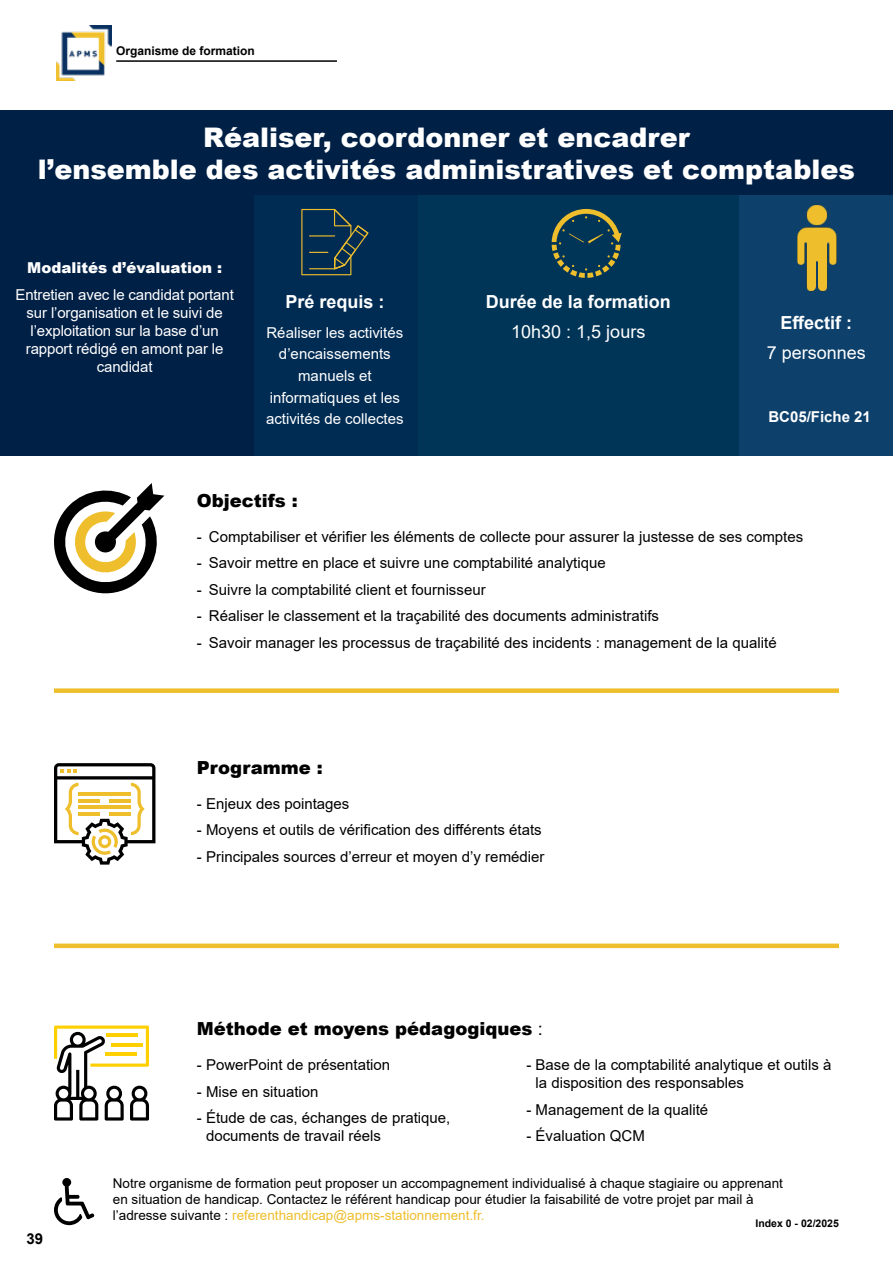
<style>
.page{position:relative;width:893px;height:1263px;background:#fff}
.page>*{position:absolute;margin:0;border:0;box-sizing:border-box;transform-origin:0 0}
.t1{font:900 27px/32.4px "Arial";color:#fff;text-align:center}
.t2{font:900 18px "Arial";color:#000}
.t3{font:700 18px "Arial";color:#fff}
.t4{font:18px "Arial";color:#fff}
.t5{font:15px/18px "Arial";color:#000}
.t6{font:15px/18px "Arial";letter-spacing:-.01em;color:#fff;text-align:center}
.t7{font:900 15px "Arial";color:#fff}
.t8{font:700 15px "Arial";color:#fff}
.t9{font:700 15px "Arial";color:#000}
.t10{font:13.5px/16.2px "Arial";color:#000}
.t11{font:700 12px "Arial";color:#000}
.t12{font:700 10.5px "Arial";color:#000}
.s1{font-weight:400}
.s2{color:#eebe2c}
</style>
<div class="page">
<div style="left:0;top:111px;width:893px;height:84px;background:#002046"></div>
<div style="left:416px;top:195px;width:324px;height:261px;background:#003558"></div>
<div style="left:253px;top:195px;width:165px;height:261px;background:#002c54"></div>
<div style="left:0;top:195px;width:253px;height:261px;background:#002046"></div>
<svg style="left:301px;top:209px;width:67px;height:66px"></svg>
<svg style="left:552px;top:209px;width:70px;height:69px"></svg>
<div style="left:740px;top:195px;width:153px;height:261px;background:#0d416c"></div>
<img style="left:797px;top:204px;width:40px;height:88px">
<svg style="left:54px;top:763px;width:101px;height:102px"></svg>
<svg style="left:54px;top:1025px;width:95px;height:95px"></svg>
<div style="left:54px;top:688px;width:785px;height:5px;background:#eebe2c"></div>
<div style="left:54px;top:943px;width:785px;height:5px;background:#eebe2c"></div>
<svg style="left:54px;top:483px;width:110px;height:111px"></svg>
<svg style="left:54px;top:1178px;width:40px;height:47px"></svg>
<img style="left:57px;top:25px;width:54px;height:56px">
<hr style="left:116px;top:60px;width:221px;height:2px;background:#000">
<p class="t11" style="left:116px;top:42px;width:140px">Organisme de formation</p>
<h1 class="t1" style="left:38px;top:120px;width:819px">Réaliser, coordonner et encadrer<br>l’ensemble des activités administratives et comptables</h1>
<p class="t7" style="left:27px;top:257px;width:196px">Modalités d’évaluation :</p>
<p class="t6" style="left:15px;top:286px;width:220px">Entretien avec le candidat portant sur l’organisation et le suivi de l’exploitation sur la base d’un rapport rédigé en amont par le candidat</p>
<p class="t3" style="left:486px;top:289px;width:187px">Durée de la formation</p>
<p class="t3" style="left:285px;top:289px;width:101px">Pré requis :</p>
<p class="t6" style="left:266px;top:322px;width:139px;line-height:21.6px">Réaliser les activités d’encaissements manuels et informatiques et les activités de collectes</p>
<p class="t4" style="left:511px;top:319px;width:136px">10h30 : 1,5 jours</p>
<p class="t3" style="left:781px;top:310px;width:73px">Effectif :</p>
<p class="t4" style="left:767px;top:340px;width:101px">7 personnes</p>
<p class="t8" style="left:768px;top:406px;width:104px">BC05/Fiche 21</p>
<p class="t2" style="left:197px;top:487px;width:102px">Objectifs :</p>
<p class="t5" style="left:197px;top:527px;width:608px">- Comptabiliser et vérifier les éléments de collecte pour assurer la justesse de ses comptes</p>
<p class="t5" style="left:197px;top:554px;width:410px">- Savoir mettre en place et suivre une comptabilité analytique</p>
<p class="t5" style="left:197px;top:580px;width:290px">- Suivre la comptabilité client et fournisseur</p>
<p class="t5" style="left:197px;top:607px;width:464px">- Réaliser le classement et la traçabilité des documents administratifs</p>
<p class="t5" style="left:197px;top:633px;width:581px">- Savoir manager les processus de traçabilité des incidents : management de la qualité</p>
<p class="t2" style="left:197px;top:754px;width:127px">Programme :</p>
<p class="t5" style="left:197px;top:794px;width:154px">- Enjeux des pointages</p>
<p class="t5" style="left:197px;top:821px;width:346px">- Moyens et outils de vérification des différents états</p>
<p class="t5" style="left:197px;top:847px;width:349px">- Principales sources d’erreur et moyen d’y remédier</p>
<p class="t2" style="left:197px;top:1016px;width:347px">Méthode et moyens pédagogiques <span class="s1">:</span></p>
<p class="t5" style="left:197px;top:1056px;width:195px">- PowerPoint de présentation</p>
<p class="t5" style="left:197px;top:1082px;width:123px">- Mise en situation</p>
<p class="t5" style="left:206px;top:1109px;width:246px;text-indent:-9px">- Étude de cas, échanges de pratique, documents de travail réels</p>
<p class="t5" style="left:536px;top:1056px;width:297px;text-indent:-9px">- Base de la comptabilité analytique et outils à la disposition des responsables</p>
<p class="t5" style="left:526px;top:1100px;width:183px">- Management de la qualité</p>
<p class="t5" style="left:526px;top:1127px;width:120px">- Évaluation QCM</p>
<p class="t9" style="left:26px;top:1228px;width:18px">39</p>
<p class="t10" style="left:113px;top:1175px;width:672px">Notre organisme de formation peut proposer un accompagnement individualisé à chaque stagiaire ou apprenant en situation de handicap. Contactez le référent handicap pour étudier la faisabilité de votre projet par mail à l’adresse suivante : <span class="s2">referenthandicap@apms-stationnement.fr.</span></p>
<p class="t12" style="left:755px;top:1216px;width:85px">Index 0 - 02/2025</p>
</div>
